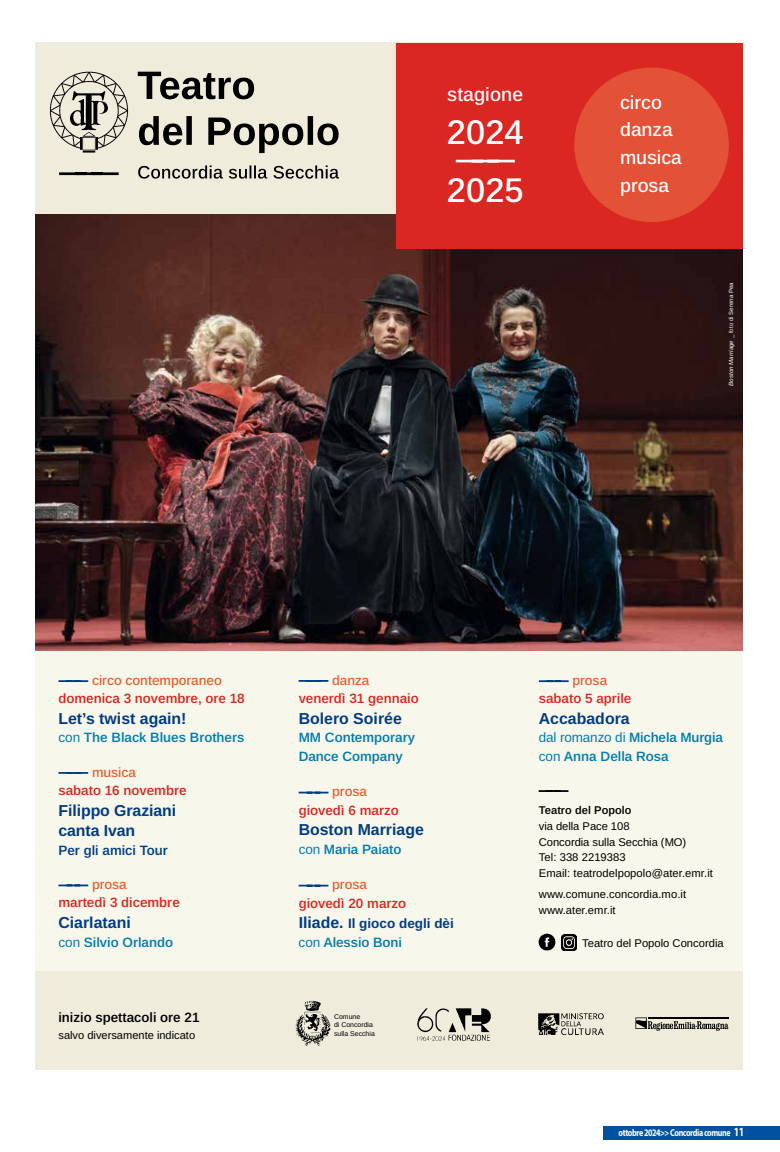
<style>
.page{position:relative;width:780px;height:1152px;background:#fff}
.page>*{position:absolute;margin:0;border:0;box-sizing:border-box;transform-origin:0 0}
.t1{font:500 34.38px/57.8px "Arimo";letter-spacing:.005em;color:#fff}
.t2{font:500 19.38px "Arimo";letter-spacing:.005em;color:#fff}
.t3{font:500 19px/27.8px "Arimo";color:#fff}
.t4{font:700 15.88px/20.8px "Arimo";color:#003c84}
.t5{font:600 13.5px/18.4px "Arimo";color:#007cb1}
.t6{font:600 13.5px "Arimo";color:#db2722}
.t7{font:500 13.5px "Arimo";color:#e95b25}
.t8{font:700 13.5px/20.8px "Arimo";color:#003c84}
.t9{font:600 13.5px "Arimo";color:#000}
.t10{font:600 13.5px "Arimo";color:#003c84}
.t11{font:11.25px/15.8px "Arimo";letter-spacing:.005em;color:#000}
.t12{font:600 11.25px "Arimo";letter-spacing:.005em;color:#000}
.t13{font:11.12px "Arimo";color:#000}
.t14{font:700 10px "Myriad Pro";letter-spacing:-.05em;color:#fff;scale:.8 1}
.t15{font:6.88px/8.6px "Arimo";color:#000}
.t16{font:italic 500 6px "Arimo";letter-spacing:.005em;color:#efecdc}
.s1{font-weight:400;font-style:normal}
.s2{font-style:normal}
.s3{font-weight:400}
.s4{font-weight:600;color:#db2722}
.s5{font-size:15.88px}
.s6{font-size:12.5px}
</style>
<div class="page">
<div style="left:603px;top:1126px;width:177px;height:13px;background:#00519e"></div>
<div style="left:35px;top:43px;width:707px;height:928px;background:#efecdc"></div>
<div style="left:35px;top:222px;width:707px;height:847px;background:#f8f7eb"></div>
<img style="left:35px;top:214px;width:707px;height:436px">
<div style="left:396px;top:43px;width:346px;height:205px;background:#db2722"></div>
<hr style="left:455px;top:160px;width:28px;height:2px;background:#fff">
<hr style="left:471px;top:160px;width:28px;height:2px;background:#fff">
<hr style="left:487px;top:160px;width:27px;height:2px;background:#fff">
<div style="left:574px;top:68px;width:154px;height:154px;background:#e35137;border-radius:50%"></div>
<svg style="left:138px;top:165px;width:201px;height:14px"></svg>
<img style="left:49px;top:71px;width:80px;height:82px">
<svg style="left:139px;top:116px;width:199px;height:37px"></svg>
<svg style="left:138px;top:72px;width:116px;height:27px"></svg>
<hr style="left:59px;top:172px;width:28px;height:3px;background:#000">
<hr style="left:75px;top:172px;width:28px;height:3px;background:#000">
<hr style="left:91px;top:172px;width:28px;height:3px;background:#000">
<svg style="left:58px;top:680px;width:30px;height:2px"></svg>
<svg style="left:58px;top:772px;width:30px;height:2px"></svg>
<svg style="left:58px;top:884px;width:30px;height:2px"></svg>
<svg style="left:298px;top:680px;width:30px;height:2px"></svg>
<svg style="left:298px;top:791px;width:30px;height:2px"></svg>
<svg style="left:298px;top:884px;width:30px;height:2px"></svg>
<svg style="left:539px;top:680px;width:29px;height:2px"></svg>
<img style="left:538px;top:933px;width:17px;height:17px">
<img style="left:561px;top:935px;width:15px;height:15px">
<div style="left:35px;top:971px;width:707px;height:98px;background:#efecdc"></div>
<img style="left:538px;top:1013px;width:66px;height:22px">
<svg style="left:635px;top:1017px;width:93px;height:14px"></svg>
<img style="left:417px;top:1008px;width:74px;height:33px">
<img style="left:295px;top:1000px;width:36px;height:47px">
<svg style="left:538px;top:790px;width:30px;height:2px"></svg>
<h2 class="t2" style="left:447px;top:81px;width:77px">stagione</h2>
<h1 class="t1" style="left:447px;top:104px;width:78px">2024<br>2025</h1>
<h3 class="t3" style="left:620px;top:89px;width:63px">circo danza musica prosa</h3>
<p class="t16" style="left:726px;top:386px;width:105px;rotate:-90deg">Boston Marriage <span class="s1">_ foto di</span> <span class="s2">Serena Pea</span></p>
<p class="t7" style="left:92px;top:671px;width:131px">circo contemporaneo</p>
<p class="t6" style="left:58px;top:689px;width:188px">domenica 3 novembre, ore 18</p>
<h3 class="t4" style="left:58px;top:708px;width:130px">Let’s twist again!</h3>
<p class="t5" style="left:58px;top:728px;width:187px"><span class="s3">con</span> The Black Blues Brothers</p>
<p class="t7" style="left:92px;top:762px;width:46px">musica</p>
<p class="t6" style="left:58px;top:781px;width:130px">sabato 16 novembre</p>
<h3 class="t4" style="left:58px;top:800px;width:119px">Filippo Graziani canta Ivan</h3>
<p class="t10" style="left:58px;top:840px;width:111px">Per gli amici Tour</p>
<p class="t7" style="left:92px;top:875px;width:36px">prosa</p>
<p class="t6" style="left:58px;top:893px;width:123px">martedì 3 dicembre</p>
<h3 class="t4" style="left:58px;top:912px;width:74px">Ciarlatani</h3>
<p class="t5" style="left:58px;top:933px;width:116px"><span class="s3">con</span> Silvio Orlando</p>
<p class="t9" style="left:58px;top:1008px;width:143px">inizio spettacoli ore 21</p>
<p class="t13" style="left:58px;top:1027px;width:138px">salvo diversamente indicato</p>
<p class="t7" style="left:332px;top:671px;width:39px">danza</p>
<p class="t6" style="left:298px;top:689px;width:122px">venerdì 31 gennaio</p>
<h3 class="t4" style="left:298px;top:708px;width:105px">Bolero Soirée</h3>
<p class="t5" style="left:298px;top:728px;width:118px">MM Contemporary<br>Dance Company</p>
<p class="t7" style="left:332px;top:782px;width:36px">prosa</p>
<p class="t6" style="left:298px;top:800px;width:102px">giovedì 6 marzo</p>
<h3 class="t4" style="left:298px;top:820px;width:127px">Boston Marriage</h3>
<p class="t5" style="left:298px;top:840px;width:104px"><span class="s3">con</span> Maria Paiato</p>
<p class="t7" style="left:332px;top:875px;width:36px">prosa</p>
<p class="t8" style="left:298px;top:893px;width:157px"><span class="s4">giovedì 20 marzo<br></span><span class="s5">Iliade.</span> Il gioco degli dèi</p>
<p class="t5" style="left:298px;top:933px;width:105px"><span class="s3">con</span> Alessio Boni</p>
<p class="t15" style="left:334px;top:1012px;width:42px">Comune<br>di Concordia sulla Secchia</p>
<p class="t7" style="left:572px;top:671px;width:36px">prosa</p>
<p class="t6" style="left:539px;top:689px;width:94px">sabato 5 aprile</p>
<h3 class="t4" style="left:539px;top:708px;width:92px">Accabadora</h3>
<p class="t5" style="left:539px;top:728px;width:185px"><span class="s3">dal romanzo di</span> Michela Murgia <span class="s3">con</span> Anna Della Rosa</p>
<p class="t12" style="left:539px;top:802px;width:94px">Teatro del Popolo</p>
<p class="t11" style="left:539px;top:818px;width:176px">via della Pace 108<br>Concordia sulla Secchia (MO)<br>Tel: 338 2219383<br>Email: teatrodelpopolo@ater.emr.it</p>
<p class="t11" style="left:539px;top:886px;width:149px">www.comune.concordia.mo.it www.ater.emr.it</p>
<p class="t11" style="left:582px;top:935px;width:143px">Teatro del Popolo Concordia</p>
<p class="t14" style="left:618px;top:1126px;width:159px">ottobre 2024&gt;&gt; Concordia comune <span class="s6">11</span></p>
</div>
